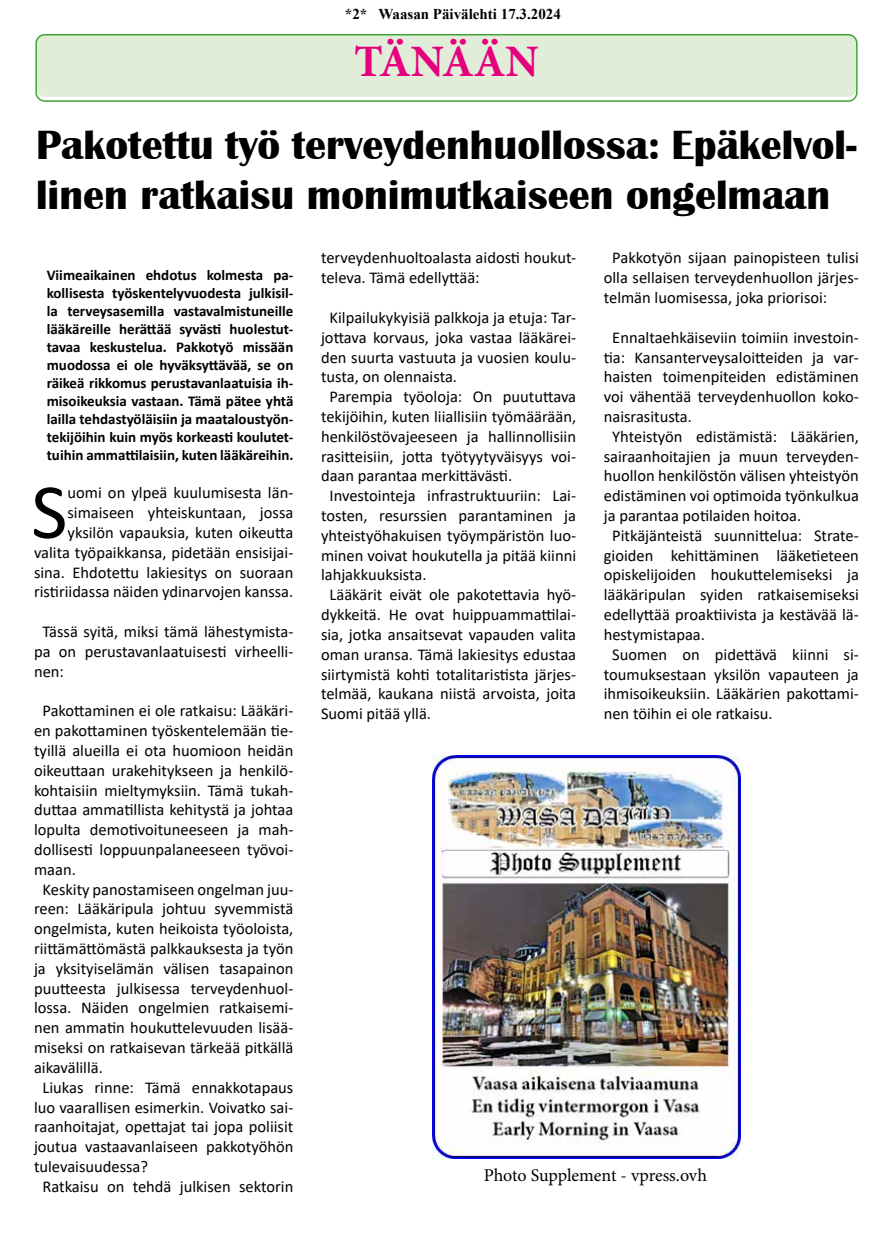
<style>
.page{position:relative;width:893px;height:1234px;background:#fff}
.page>*{position:absolute;margin:0;border:0;box-sizing:border-box;transform-origin:0 0}
.t1{font:78.9px "Calibri";color:#000}
.t2{font:700 45px "Minion Pro";color:#e6007d}
.t3{font:700 42px/50.4px "Britannic";color:#000}
.t4{font:18px "Minion Pro";letter-spacing:-.005em;color:#000}
.t5{font:16.5px/19.8px "Calibri";color:#000;text-align:justify}
.t6{font:700 15px/18px "Calibri";color:#000;text-align:justify}
.t7{font:700 15px "Times New Roman";color:#000}
</style>
<div class="page">
<img style="left:433px;top:755px;width:308px;height:402px">
<div style="left:36px;top:35px;width:821px;height:62px;background:#e2edd9;border-radius:9px"></div>
<div style="left:35px;top:34px;width:823px;height:68px;border:2px solid #3fa535;border-radius:9px"></div>
<p class="t7" style="left:345px;top:3px;width:217px">*2* Waasan Päivälehti 17.3.2024</p>
<h2 class="t2" style="left:354px;top:30px;width:186px">TÄNÄÄN</h2>
<h3 class="t3" style="left:36px;top:120px;width:822px">Pakotettu työ terveydenhuollossa: Epäkelvol&shy;linen ratkaisu monimutkaiseen ongelmaan</h3>
<p class="t6" style="left:47px;top:266px;width:248px">Viimeaikainen ehdotus kolmesta pa&shy;kollisesta työskentelyvuodesta julkisil&shy;la terveysasemilla vastavalmistuneille lääkäreille herättää syvästi huolestut&shy;tavaa keskustelua. Pakkotyö missään muodossa ei ole hyväksyttävää, se on räikeä rikkomus perustavanlaatuisia ih&shy;misoikeuksia vastaan. Tämä pätee yhtä lailla tehdastyöläisiin ja maataloustyön&shy;tekijöihin kuin myös korkeasti koulutet&shy;tuihin ammattilaisiin, kuten lääkäreihin.</p>
<h1 class="t1" style="left:31px;top:457px;width:38px">S</h1>
<p class="t5" style="left:34px;top:482px;width:261px;text-align:right">uomi on ylpeä kuulumisesta län&shy;simaiseen yhteiskuntaan, jossa yksilön vapauksia, kuten oikeutta valita työpaikkansa, pidetään ensisijai&shy;sina. Ehdotettu lakiesitys on suoraan ristiriidassa näiden ydinarvojen kanssa.</p>
<p class="t5" style="left:34px;top:621px;width:261px;text-indent:8px">Tässä syitä, miksi tämä lähestymista&shy;pa on perustavanlaatuisesti virheelli&shy;nen:</p>
<p class="t5" style="left:43px;top:700px;width:252px">Pakottaminen ei ole ratkaisu: Lääkäri-</p>
<p class="t5" style="left:34px;top:720px;width:261px">en pakottaminen työskentelemään tie-</p>
<p class="t5" style="left:34px;top:740px;width:261px">tyillä alueilla ei ota huomioon heidän</p>
<p class="t5" style="left:34px;top:759px;width:261px">oikeuttaan urakehitykseen ja henkilö-</p>
<p class="t5" style="left:34px;top:779px;width:261px">kohtaisiin mieltymyksiin. Tämä tukah-</p>
<p class="t5" style="left:34px;top:799px;width:261px">duttaa ammatillista kehitystä ja johtaa</p>
<p class="t5" style="left:34px;top:819px;width:261px">lopulta demotivoituneeseen ja mah-</p>
<p class="t5" style="left:34px;top:839px;width:261px">dollisesti loppuunpalaneeseen työvoi-</p>
<p class="t5" style="left:34px;top:858px;width:43px">maan.</p>
<p class="t5" style="left:43px;top:878px;width:252px">Keskity panostamiseen ongelman juu-</p>
<p class="t5" style="left:34px;top:898px;width:261px">reen: Lääkäripula johtuu syvemmistä</p>
<p class="t5" style="left:34px;top:918px;width:261px">ongelmista, kuten heikoista työoloista,</p>
<p class="t5" style="left:34px;top:938px;width:261px">riittämättömästä palkkauksesta ja työn</p>
<p class="t5" style="left:34px;top:957px;width:261px">ja yksityiselämän välisen tasapainon</p>
<p class="t5" style="left:34px;top:977px;width:261px">puutteesta julkisessa terveydenhuol-</p>
<p class="t5" style="left:34px;top:997px;width:261px">lossa. Näiden ongelmien ratkaisemi-</p>
<p class="t5" style="left:34px;top:1017px;width:261px">nen ammatin houkuttelevuuden lisää-</p>
<p class="t5" style="left:34px;top:1037px;width:261px">miseksi on ratkaisevan tärkeää pitkällä</p>
<p class="t5" style="left:34px;top:1056px;width:70px">aikavälillä.</p>
<p class="t5" style="left:43px;top:1076px;width:252px">Liukas rinne: Tämä ennakkotapaus</p>
<p class="t5" style="left:34px;top:1096px;width:261px">luo vaarallisen esimerkin. Voivatko sai-</p>
<p class="t5" style="left:34px;top:1116px;width:261px">raanhoitajat, opettajat tai jopa poliisit</p>
<p class="t5" style="left:34px;top:1136px;width:261px">joutua vastaavanlaiseen pakkotyöhön</p>
<p class="t5" style="left:34px;top:1155px;width:116px">tulevaisuudessa?</p>
<p class="t5" style="left:43px;top:1175px;width:252px">Ratkaisu on tehdä julkisen sektorin</p>
<p class="t5" style="left:321px;top:247px;width:257px">terveydenhuoltoalasta aidosti houkut&shy;televa. Tämä edellyttää:</p>
<p class="t5" style="left:330px;top:307px;width:248px">Kilpailukykyisiä palkkoja ja etuja: Tar-</p>
<p class="t5" style="left:321px;top:327px;width:257px">jottava korvaus, joka vastaa lääkärei-</p>
<p class="t5" style="left:321px;top:346px;width:257px">den suurta vastuuta ja vuosien koulu-</p>
<p class="t5" style="left:321px;top:366px;width:138px">tusta, on olennaista.</p>
<p class="t5" style="left:329px;top:386px;width:248px">Parempia työoloja: On puututtava</p>
<p class="t5" style="left:321px;top:406px;width:257px">tekijöihin, kuten liiallisiin työmäärään,</p>
<p class="t5" style="left:321px;top:426px;width:257px">henkilöstövajeeseen ja hallinnollisiin</p>
<p class="t5" style="left:321px;top:445px;width:257px">rasitteisiin, jotta työtyytyväisyys voi-</p>
<p class="t5" style="left:321px;top:465px;width:193px">daan parantaa merkittävästi.</p>
<p class="t5" style="left:329px;top:485px;width:248px">Investointeja infrastruktuuriin: Lai-</p>
<p class="t5" style="left:321px;top:505px;width:257px">tosten, resurssien parantaminen ja</p>
<p class="t5" style="left:321px;top:525px;width:257px">yhteistyöhakuisen työympäristön luo-</p>
<p class="t5" style="left:321px;top:544px;width:257px">minen voivat houkutella ja pitää kiinni</p>
<p class="t5" style="left:321px;top:564px;width:107px">lahjakkuuksista.</p>
<p class="t5" style="left:329px;top:584px;width:248px">Lääkärit eivät ole pakotettavia hyö-</p>
<p class="t5" style="left:321px;top:604px;width:257px">dykkeitä. He ovat huippuammattilai-</p>
<p class="t5" style="left:321px;top:624px;width:257px">sia, jotka ansaitsevat vapauden valita</p>
<p class="t5" style="left:321px;top:643px;width:257px">oman uransa. Tämä lakiesitys edustaa</p>
<p class="t5" style="left:321px;top:663px;width:257px">siirtymistä kohti totalitaristista järjes-</p>
<p class="t5" style="left:321px;top:683px;width:257px">telmää, kaukana niistä arvoista, joita</p>
<p class="t5" style="left:321px;top:703px;width:112px">Suomi pitää yllä.</p>
<p class="t5" style="left:604px;top:247px;width:257px;text-indent:8px">Pakkotyön sijaan painopisteen tulisi olla sellaisen terveydenhuollon järjes&shy;telmän luomisessa, joka priorisoi:</p>
<p class="t5" style="left:612px;top:327px;width:248px">Ennaltaehkäiseviin toimiin investoin-</p>
<p class="t5" style="left:604px;top:346px;width:257px">tia: Kansanterveysaloitteiden ja var-</p>
<p class="t5" style="left:604px;top:366px;width:257px">haisten toimenpiteiden edistäminen</p>
<p class="t5" style="left:604px;top:386px;width:257px">voi vähentää terveydenhuollon koko-</p>
<p class="t5" style="left:604px;top:406px;width:90px">naisrasitusta.</p>
<p class="t5" style="left:612px;top:426px;width:248px">Yhteistyön edistämistä: Lääkärien,</p>
<p class="t5" style="left:604px;top:445px;width:257px">sairaanhoitajien ja muun terveyden-</p>
<p class="t5" style="left:604px;top:465px;width:257px">huollon henkilöstön välisen yhteistyön</p>
<p class="t5" style="left:604px;top:485px;width:257px">edistäminen voi optimoida työnkulkua</p>
<p class="t5" style="left:604px;top:505px;width:199px">ja parantaa potilaiden hoitoa.</p>
<p class="t5" style="left:612px;top:525px;width:248px">Pitkäjänteistä suunnittelua: Strate-</p>
<p class="t5" style="left:604px;top:544px;width:257px">gioiden kehittäminen lääketieteen</p>
<p class="t5" style="left:604px;top:564px;width:257px">opiskelijoiden houkuttelemiseksi ja</p>
<p class="t5" style="left:604px;top:584px;width:257px">lääkäripulan syiden ratkaisemiseksi</p>
<p class="t5" style="left:604px;top:604px;width:257px">edellyttää proaktiivista ja kestävää lä-</p>
<p class="t5" style="left:604px;top:624px;width:103px">hestymistapaa.</p>
<p class="t5" style="left:612px;top:643px;width:248px">Suomen on pidettävä kiinni si-</p>
<p class="t5" style="left:604px;top:663px;width:257px">toumuksestaan yksilön vapauteen ja</p>
<p class="t5" style="left:604px;top:683px;width:257px">ihmisoikeuksiin. Lääkärien pakottami-</p>
<p class="t5" style="left:604px;top:703px;width:171px">nen töihin ei ole ratkaisu.</p>
<p class="t4" style="left:484px;top:1162px;width:225px">Photo Supplement - vpress.ovh</p>
</div>
